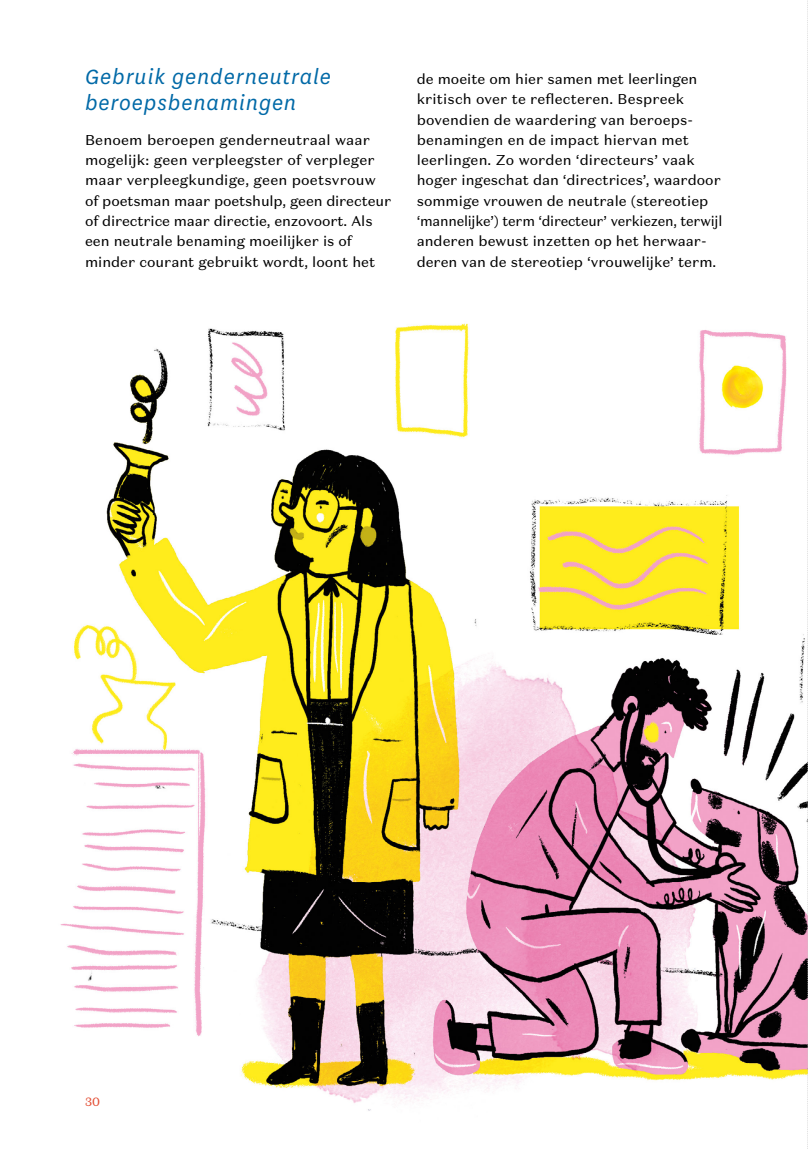
<style>
.page{position:relative;width:808px;height:1149px;background:#fff}
.page>*{position:absolute;margin:0;border:0;box-sizing:border-box;transform-origin:0 0}
.t1{font:italic 24px/25.5px "National";letter-spacing:.04em;color:#0069a7}
.t2{font:14.25px/20.2px "Domaine Sans Text";color:#000}
.t3{font:12px "Domaine Sans Text";color:#e34f36}
</style>
<div class="page">
<img style="left:60px;top:323px;width:747px;height:788px">
<svg style="left:807px;top:0;width:1px;height:1147px"></svg>
<h1 class="t1" style="left:85px;top:63px;width:247px">Gebruik genderneutrale beroepsbenamingen</h1>
<p class="t2" style="left:85px;top:130px;width:308px">Benoem beroepen genderneutraal waar mogelijk: geen verpleegster of verpleger maar verpleegkundige, geen poetsvrouw of poetsman maar poetshulp, geen directeur of directrice maar directie, enzovoort. Als een neutrale benaming moeilijker is of minder courant gebruikt wordt, loont het</p>
<p class="t2" style="left:417px;top:69px;width:307px">de moeite om hier samen met leerlingen kritisch over te reflecteren. Bespreek bovendien de waardering van beroeps&shy;benamingen en de impact hiervan met leerlingen. Zo worden ‘directeurs’ vaak hoger ingeschat dan ‘directrices’, waardoor sommige vrouwen de neutrale (stereotiep ‘mannelijke’) term ‘directeur’ verkiezen, terwijl anderen bewust inzetten op het herwaar&shy;deren van de stereotiep ‘vrouwelijke’ term.</p>
<p class="t3" style="left:85px;top:1094px;width:17px">30</p>
</div>
